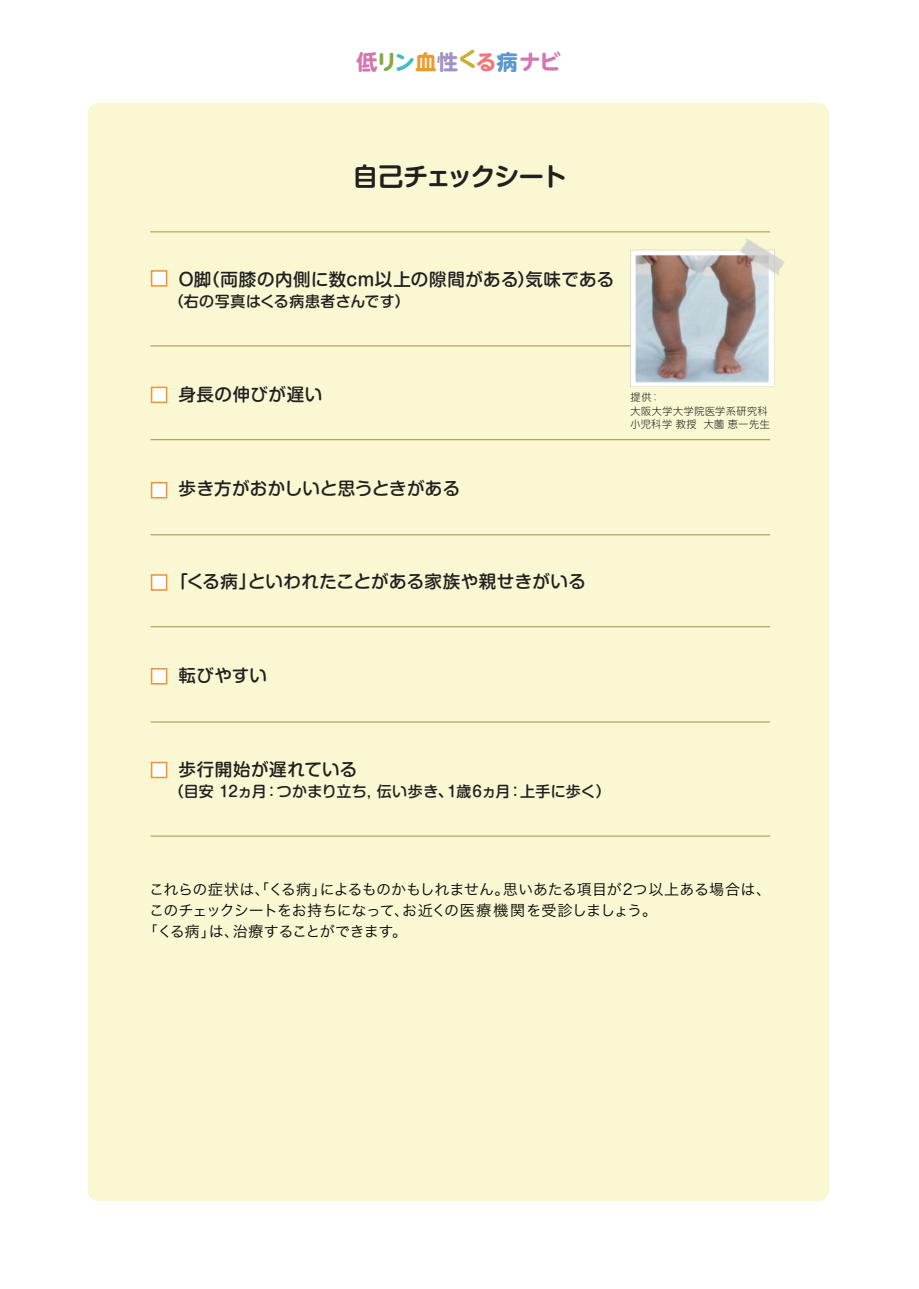
<style>
.page{position:relative;width:919px;height:1289px;background:#fff}
.page>*{position:absolute;margin:0;border:0;box-sizing:border-box;transform-origin:0 0}
.t1{font:700 25.2px "Shin M Go Pro De";letter-spacing:-.065em;color:#231f20}
.t2{font:700 21px "UD Shin M Go Pro";letter-spacing:-.035em;color:#d477b1}
.t3{font:500 17.55px "Shin M Go Pro";letter-spacing:.02em;color:#231f20}
.t4{font:15px "Hira Kaku Std N W3";letter-spacing:-.015em;color:#030303}
.t5{font:500 15px "Shin M Go Pro";letter-spacing:.015em;color:#231f20}
.t6{font:15px "Hira Kaku Std N W3";letter-spacing:-.035em;color:#030303}
.t7{font:300 10.05px/13.2px "Shin M Go Pro";letter-spacing:.05em;color:#231f20}
.s1{color:#85aa3f}
.s2{color:#42bbc1}
.s3{color:#ea9c32}
.s4{color:#a292c6}
.s5{color:#caaf37}
.s6{color:#f27678}
.s7{color:#5897d1}
.s8{font-family:"Shin M Go Pro De";font-weight:700}
</style>
<div class="page">
<div style="left:88px;top:103px;width:740px;height:1098px;background:#f9f8d2;border-radius:11px"></div>
<hr style="left:150px;top:345px;width:620px;height:1px;background:#a19538">
<hr style="left:150px;top:231px;width:620px;height:1px;background:#a19538">
<div style="left:151px;top:270px;width:16px;height:17px;background:#fff;border:2px solid #f69030"></div>
<div style="left:151px;top:386px;width:16px;height:17px;background:#fff;border:2px solid #f69030"></div>
<div style="left:151px;top:482px;width:16px;height:16px;background:#fff;border:2px solid #f69030"></div>
<div style="left:151px;top:574px;width:16px;height:16px;background:#fff;border:2px solid #f69030"></div>
<div style="left:151px;top:668px;width:16px;height:16px;background:#fff;border:2px solid #f69030"></div>
<div style="left:151px;top:761px;width:16px;height:17px;background:#fff;border:2px solid #f69030"></div>
<hr style="left:150px;top:439px;width:620px;height:1px;background:#a19538">
<img style="left:630px;top:238px;width:154px;height:149px">
<hr style="left:150px;top:534px;width:620px;height:1px;background:#a19538">
<hr style="left:150px;top:626px;width:620px;height:1px;background:#a19538">
<hr style="left:150px;top:721px;width:620px;height:1px;background:#a19538">
<hr style="left:150px;top:835px;width:620px;height:1px;background:#a19538">
<p class="t2" style="left:356px;top:45px;width:206px">低<span class="s1">リ</span><span class="s2">ン</span><span class="s3">血</span><span class="s4">性</span><span class="s5">く</span><span class="s6">る</span><span class="s7">病</span>ナビ</p>
<h1 class="t1" style="left:353px;top:156px;width:215px">自己チェックシート</h1>
<p class="t3" style="left:179px;top:265px;width:437px">O脚（両膝の内側に数cm以上の隙間がある）気味である</p>
<p class="t5" style="left:169px;top:289px;width:243px">（右の写真はくる病患者さんです）</p>
<p class="t3" style="left:161px;top:380px;width:163px"><span class="s8">　</span>身長の伸びが遅い</p>
<p class="t3" style="left:161px;top:474px;width:301px">　歩き方がおかしいと思うときがある</p>
<p class="t3" style="left:171px;top:567px;width:416px">「くる病」といわれたことがある家族や親せきがいる</p>
<p class="t7" style="left:630px;top:390px;width:141px">提供：<br>大阪大学大学院医学系研究科小児科学 教授 大薗 恵一先生</p>
<p class="t3" style="left:161px;top:661px;width:108px">　転びやすい</p>
<p class="t3" style="left:161px;top:755px;width:198px">　歩行開始が遅れている</p>
<p class="t5" style="left:169px;top:779px;width:443px">（目安 12ヵ月：つかまり立ち, 伝い歩き、1歳6ヵ月：上手に歩く）</p>
<p class="t4" style="left:149px;top:878px;width:623px">これらの症状は「くる病」によるものかもしれません。思いあたる項目が2つ以上ある場合は、</p>
<p class="t4" style="left:255px;top:878px;width:16px">、</p>
<p class="t4" style="left:149px;top:899px;width:509px">このチェックシートをお持ちになって、お近くの医療機関を受診しましょう。</p>
<p class="t6" style="left:143px;top:920px;width:266px">「くる病」は、治療することができます。</p>
</div>
